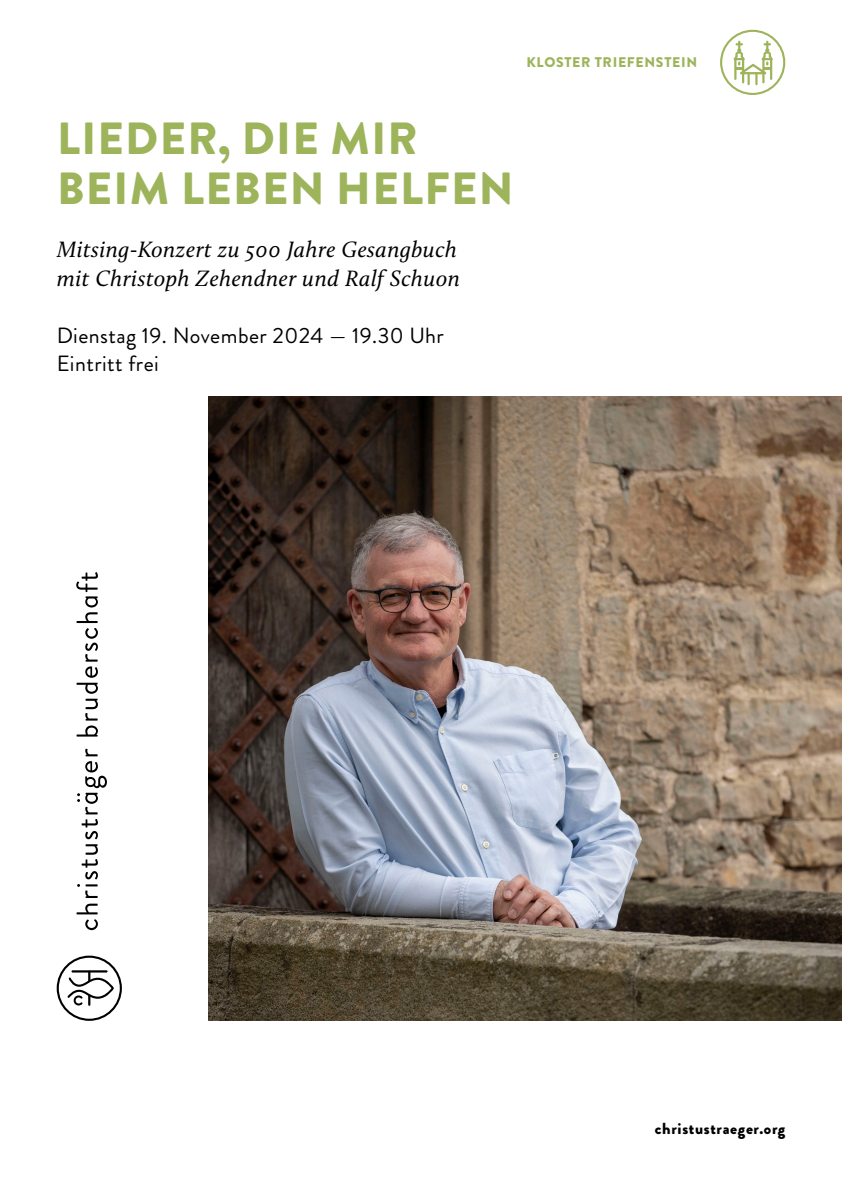
<style>
.page{position:relative;width:842px;height:1191px;background:#fff}
.page>*{position:absolute;margin:0;border:0;box-sizing:border-box;transform-origin:0 0}
.t1{font:900 45px/50px "Brandon Grotesque";letter-spacing:.03em;color:#9db45b}
.t2{font:italic 23px/28.3px "Calluna";letter-spacing:.02em;color:#000}
.t3{font:22px/28.3px "Brandon Grotesque";letter-spacing:.02em;color:#000}
.t4{font:900 16px "Brandon Grotesque";letter-spacing:.04em;color:#000}
.t5{font:900 14px "Brandon Grotesque";letter-spacing:.05em;color:#9db45b}
</style>
<div class="page">
<img style="left:208px;top:397px;width:634px;height:623px">
<svg style="left:57px;top:955px;width:65px;height:65px"></svg>
<svg style="left:77px;top:748px;width:30px;height:182px"></svg>
<svg style="left:76px;top:572px;width:22px;height:164px"></svg>
<svg style="left:720px;top:30px;width:65px;height:65px"></svg>
<p class="t5" style="left:526px;top:53px;width:172px">KLOSTER TRIEFENSTEIN</p>
<h1 class="t1" style="left:57px;top:114px;width:458px">LIEDER, DIE MIR<br>BEIM LEBEN HELFEN</h1>
<p class="t2" style="left:57px;top:235px;width:405px">Mitsing-Konzert zu 500 Jahre Gesangbuch mit Christoph Zehendner und Ralf Schuon</p>
<p class="t3" style="left:57px;top:321px;width:389px">Dienstag 19. November 2024 — 19.30 Uhr<br>Eintritt frei</p>
<p class="t4" style="left:655px;top:1117px;width:132px">christustraeger.org</p>
</div>
